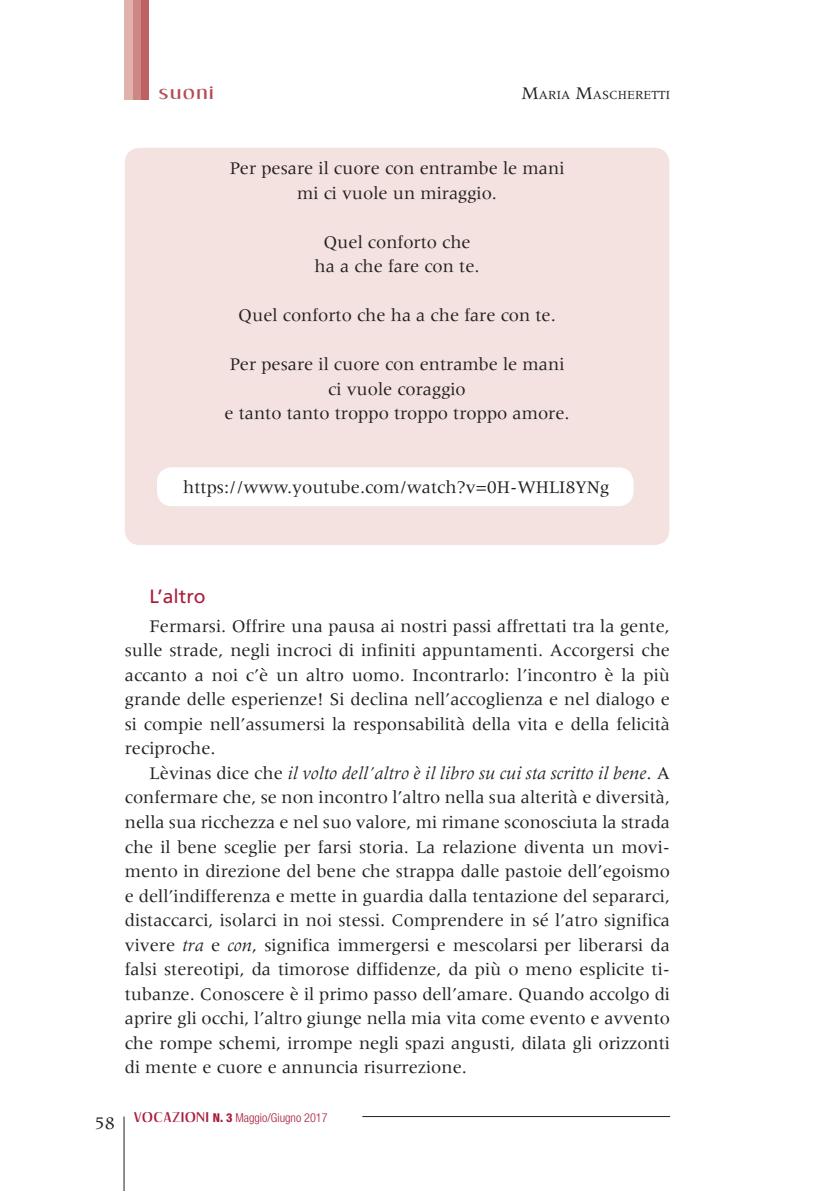
<style>
.page{position:relative;width:819px;height:1191px;background:#fff}
.page>*{position:absolute;margin:0;border:0;box-sizing:border-box;transform-origin:0 0}
.t1{font:19.25px "Frutiger LT Std";color:#a91d3c}
.t2{font:18.38px/24.5px "Meridien LT Std";color:#231f20;text-align:center}
.t3{font:15.05px "Dream Orphans";color:#b64c54;scale:1.42 1}
.t4{font:12.78px "Meridien LT Std";color:#231f20}
.t5{font:300 condensed 12.25px "Helvetica Neue LT Std";color:#a91d3c}
.s1{font-size:18.38px}
.s2{font-style:italic}
.s3{font-family:"Meridien LT Std";font-weight:400;font-stretch:normal;font-size:18.38px;color:#231f20}
.s4{font-family:"Dream Orphans";font-weight:400;font-stretch:normal;font-size:11.72px}
.s5{font-weight:800}
</style>
<div class="page">
<hr style="left:124px;top:1116px;width:1px;height:75px;background:#231f20">
<hr style="left:362px;top:1116px;width:308px;height:1px;background:#231f20">
<div style="left:140px;top:0;width:9px;height:99px;background:#be6163"></div>
<div style="left:132px;top:0;width:9px;height:99px;background:#cd8784"></div>
<div style="left:124px;top:0;width:8px;height:99px;background:#e0b2ad"></div>
<div style="left:125px;top:148px;width:544px;height:397px;background:#f3e2df;border-radius:15px"></div>
<div style="left:157px;top:467px;width:476px;height:39px;background:#fff;border-radius:15px"></div>
<p class="t3" style="left:159px;top:84px;width:40px">SUONI</p>
<p class="t4" style="left:521px;top:88px;width:150px"><span class="s1">M</span>ARIA <span class="s1">M</span>ASCHERETTI</p>
<p class="t2" style="left:230px;top:156px;width:336px">Per pesare il cuore con entrambe le mani mi ci vuole un miraggio.</p>
<p class="t2" style="left:314px;top:229px;width:167px">Quel conforto che ha a che fare con te.</p>
<p class="t2" style="left:238px;top:303px;width:319px">Quel conforto che ha a che fare con te.</p>
<p class="t2" style="left:224px;top:352px;width:347px">Per pesare il cuore con entrambe le mani ci vuole coraggio<br>e tanto tanto troppo troppo troppo amore.</p>
<p class="t2" style="left:183px;top:475px;width:427px">https://www.youtube.com/watch?v=0H-WHLI8YNg</p>
<p class="t1" style="left:150px;top:584px;width:57px">L’altro</p>
<p class="t2" style="left:125px;top:614px;width:546px;text-align:justify;text-indent:25px">Fermarsi. Offrire una pausa ai nostri passi affrettati tra la gente, sulle strade, negli incroci di infiniti appuntamenti. Accorgersi che accanto a noi c’è un altro uomo. Incontrarlo: l’incontro è la più grande delle esperienze! Si declina nell’accoglienza e nel dialogo e si compie nell’assumersi la responsabilità della vita e della felicità reciproche.</p>
<p class="t2" style="left:125px;top:760px;width:546px;text-align:justify;text-indent:25px">Lèvinas dice che <span class="s2">il volto dell’altro è il libro su cui sta scritto il bene</span>. A confermare che, se non incontro l’altro nella sua alterità e diversità, nella sua ricchezza e nel suo valore, mi rimane sconosciuta la strada che il bene sceglie per farsi storia. La relazione diventa un movi&shy;mento in direzione del bene che strappa dalle pastoie dell’egoismo e dell’indifferenza e mette in guardia dalla tentazione del separarci, distaccarci, isolarci in noi stessi. Comprendere in sé l’atro significa vivere <span class="s2">tra</span> e <span class="s2">con</span>, significa immergersi e mescolarsi per liberarsi da falsi stereotipi, da timorose diffidenze, da più o meno esplicite ti&shy;tubanze. Conoscere è il primo passo dell’amare. Quando accolgo di aprire gli occhi, l’altro giunge nella mia vita come evento e avvento che rompe schemi, irrompe negli spazi angusti, dilata gli orizzonti di mente e cuore e annuncia risurrezione.</p>
<p class="t5" style="left:94px;top:1110px;width:235px"><span class="s3">58</span> <span class="s4">VOCAZIONI</span> <span class="s5">N. 3</span> Maggio/Giugno 2017</p>
</div>
